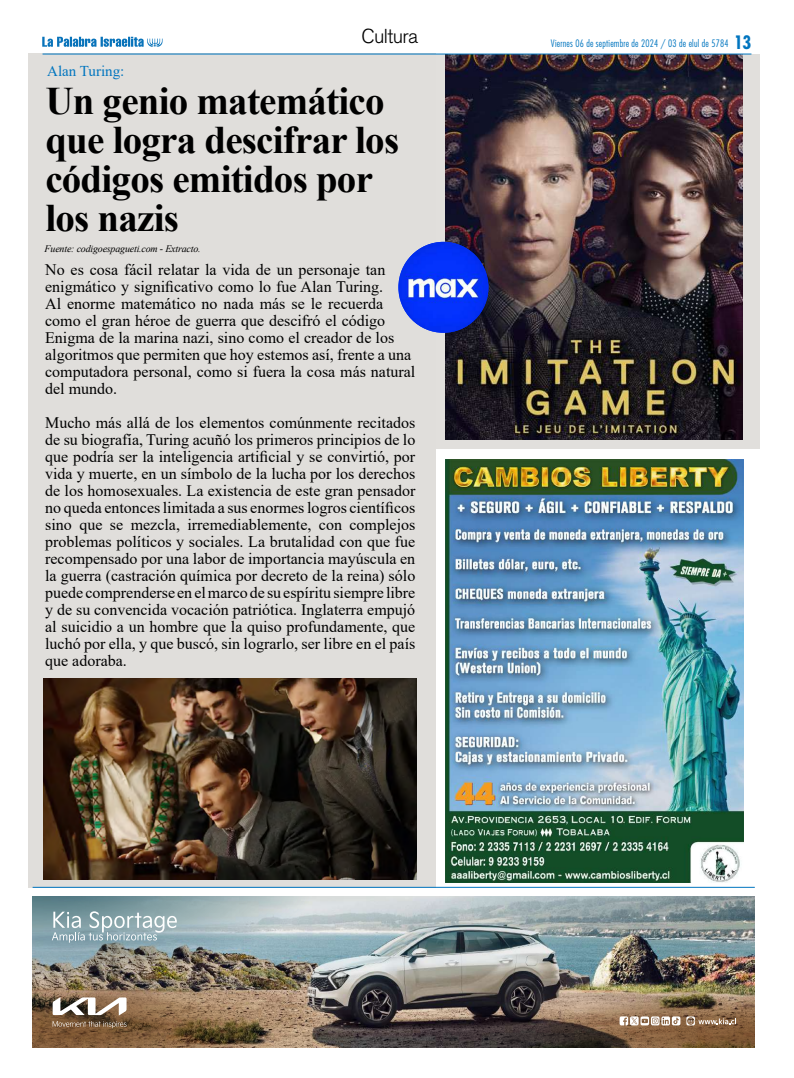
<style>
.page{position:relative;width:794px;height:1078px;background:#fff}
.page>*{position:absolute;margin:0;border:0;box-sizing:border-box;transform-origin:0 0}
.t1{font:700 39px/39px "Times New Roman";letter-spacing:-.02em;color:#000}
.t2{font:300 20px "Akzidenz Grotesk BQ";letter-spacing:-.03em;color:#000}
.t3{font:16px/17px "Times New Roman";color:#000}
.t4{font:15px "Times New Roman";color:#0075bf}
.t5{font:300 condensed 10px "Futura Std";letter-spacing:.02em;color:#0075bf}
.t6{font:italic 10px "Times New Roman";letter-spacing:-.02em;color:#000}
.s1{font-weight:700;font-size:18px}
</style>
<div class="page">
<div style="left:431px;top:54px;width:329px;height:394px;background:#e1dfdc"></div>
<div style="left:28px;top:54px;width:408px;height:833px;background:#e0dedb"></div>
<img style="left:445px;top:459px;width:298px;height:422px">
<hr style="left:33px;top:886px;width:722px;height:1px;background:#0075bf">
<img style="left:33px;top:896px;width:722px;height:85px">
<img style="left:394px;top:981px;width:361px;height:66px">
<img style="left:33px;top:968px;width:361px;height:79px">
<svg style="left:53px;top:997px;width:74px;height:31px"></svg>
<svg style="left:52px;top:911px;width:125px;height:31px;background:#9eb6bc"></svg>
<svg style="left:619px;top:1016px;width:61px;height:9px"></svg>
<svg style="left:686px;top:1016px;width:50px;height:9px"></svg>
<svg style="left:33px;top:1041px;width:5px;height:7px"></svg>
<svg style="left:751px;top:1041px;width:4px;height:7px"></svg>
<img style="left:445px;top:55px;width:298px;height:384px">
<img style="left:44px;top:678px;width:373px;height:201px">
<hr style="left:43px;top:53px;width:708px;height:1px;background:#0075bf">
<svg style="left:42px;top:37px;width:120px;height:10px"></svg>
<img style="left:398px;top:242px;width:90px;height:91px">
<p class="t2" style="left:361px;top:24px;width:58px">Cultura</p>
<p class="t4" style="left:47px;top:61px;width:79px">Alan Turing:</p>
<h1 class="t1" style="left:45px;top:80px;width:355px">Un genio matemático que logra descifrar los códigos emitidos por los nazis</h1>
<p class="t3" style="left:45px;top:260px;width:372px">No es cosa fácil relatar la vida de un personaje tan enigmático y significativo como lo fue Alan Turing.<br>Al enorme matemático no nada más se le recuerda como el gran héroe de guerra que descifró el código Enigma de la marina nazi, sino como el creador de los algoritmos que permiten que hoy estemos así, frente a una computadora personal, como si fuera la cosa más natural del mundo.</p>
<p class="t3" style="left:45px;top:413px;width:372px;text-align:justify">Mucho más allá de los elementos comúnmente recitados de su biografía, Turing acuñó los primeros principios de lo que podría ser la inteligencia artificial y se convirtió, por vida y muerte, en un símbolo de la lucha por los derechos de los homosexuales. La existencia de este gran pensador no queda entonces limitada a sus enormes logros científicos sino que se mezcla, irremediablemente, con complejos problemas políticos y sociales. La brutalidad con que fue recompensado por una labor de importancia mayúscula en la guerra (castración química por decreto de la reina) sólo puede comprenderse en el marco de su espíritu siempre libre y de su convencida vocación patriótica. Inglaterra empujó al suicidio a un hombre que la quiso profundamente, que luchó por ella, y que buscó, sin lograrlo, ser libre en el país que adoraba.</p>
<p class="t6" style="left:45px;top:241px;width:157px">Fuente: codigoespagueti.com - Extracto.</p>
<p class="t5" style="left:551px;top:37px;width:202px">Viernes 06 de septiembre de 2024 / 03 de elul de 5784 <span class="s1">13</span></p>
</div>
